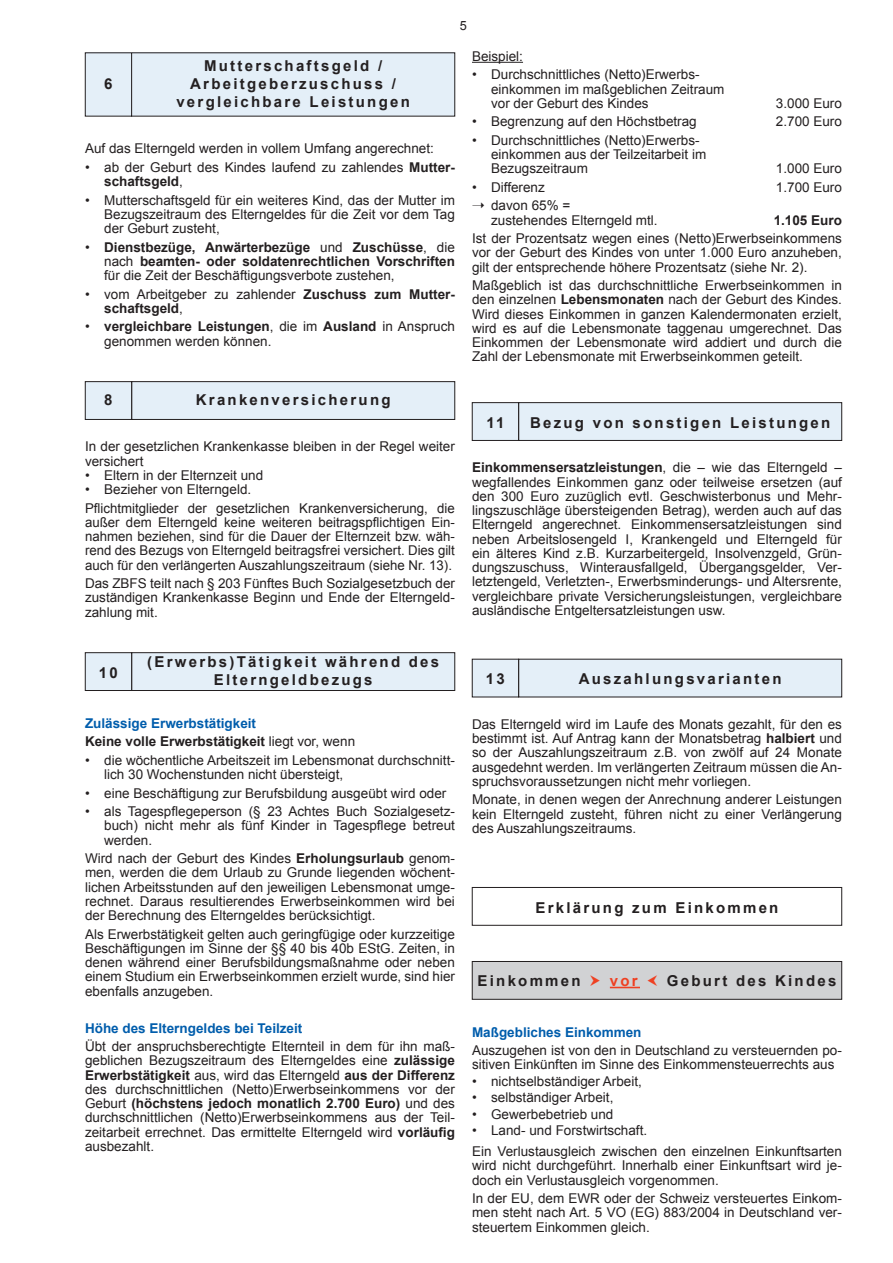
<style>
.page{position:relative;width:893px;height:1263px;background:#fff}
.page>*{position:absolute;margin:0;border:0;box-sizing:border-box;transform-origin:0 0}
.t1{font:700 15px/18px "Arial";letter-spacing:.15em;color:#231f20;text-align:center}
.t2{font:700 15px "Arial";color:#ef4022}
.t3{font:13.5px/14.2px "Arial";color:#231f20;text-align:justify}
.t4{font:700 13.5px/14.2px "Arial";color:#231f20;text-align:justify}
.t5{font:700 13.5px "Arial";color:#015dac}
.t6{font:12.75px "Arial";color:#231f20}
.s1{font-weight:700}
.s2{font-weight:400}
</style>
<div class="page">
<div style="left:132px;top:53px;width:323px;height:63px;background:#e4eff8"></div>
<div style="left:85px;top:53px;width:47px;height:63px;background:#e4eff8"></div>
<div style="left:85px;top:53px;width:47px;height:63px;border:1px solid #231f20"></div>
<div style="left:132px;top:382px;width:323px;height:37px;background:#e4eff8"></div>
<div style="left:131px;top:381px;width:324px;height:39px;border:1px solid #231f20"></div>
<div style="left:85px;top:382px;width:47px;height:37px;background:#e4eff8"></div>
<div style="left:85px;top:381px;width:47px;height:39px;border:1px solid #231f20"></div>
<div style="left:132px;top:653px;width:323px;height:37px;background:#e4eff8"></div>
<div style="left:131px;top:652px;width:324px;height:39px;border:1px solid #231f20"></div>
<div style="left:85px;top:653px;width:47px;height:37px;background:#e4eff8"></div>
<div style="left:85px;top:652px;width:47px;height:39px;border:1px solid #231f20"></div>
<hr style="left:472px;top:62px;width:51px;height:1px;background:#231f20">
<div style="left:519px;top:403px;width:323px;height:37px;background:#e4eff8"></div>
<div style="left:518px;top:402px;width:324px;height:39px;border:1px solid #231f20"></div>
<div style="left:472px;top:403px;width:47px;height:37px;background:#e4eff8"></div>
<div style="left:472px;top:402px;width:47px;height:39px;border:1px solid #231f20"></div>
<div style="left:519px;top:659px;width:323px;height:38px;background:#e4eff8"></div>
<div style="left:472px;top:659px;width:47px;height:38px;background:#e4eff8"></div>
<div style="left:472px;top:659px;width:47px;height:38px;border:1px solid #231f20"></div>
<div style="left:472px;top:887px;width:370px;height:38px;border:1px solid #231f20"></div>
<div style="left:472px;top:961px;width:370px;height:38px;background:#d1d2d4"></div>
<hr style="left:610px;top:987px;width:30px;height:1px;background:#ef4022">
<div style="left:472px;top:961px;width:370px;height:38px;border:1px solid #231f20"></div>
<p class="t1" style="left:104px;top:76px;width:10px">6</p>
<p class="t1" style="left:176px;top:58px;width:235px">Mutterschaftsgeld /<br>Arbeitgeberzuschuss / vergleichbare Leistungen</p>
<p class="t6" style="left:460px;top:18px;width:9px">5</p>
<p class="t3" style="left:472px;top:49px;width:53px">Beispiel:</p>
<p class="t3" style="left:491px;top:68px;width:235px;text-align:left;text-indent:-19px">• Durchschnittliches (Netto)Erwerbs&shy;einkommen im maßgeblichen Zeitraum vor der Geburt des Kindes</p>
<p class="t3" style="left:776px;top:96px;width:68px">3.000 Euro</p>
<p class="t3" style="left:85px;top:142px;width:350px">Auf das Elterngeld werden in vollem Umfang angerechnet:</p>
<p class="t3" style="left:104px;top:160px;width:352px;text-indent:-19px">• ab der Geburt des Kindes laufend zu zahlendes <span class="s1">Mutter&shy;schaftsgeld</span>,</p>
<p class="t3" style="left:104px;top:193px;width:352px;text-indent:-19px">• Mutterschaftsgeld für ein weiteres Kind, das der Mutter im Bezugszeitraum des Elterngeldes für die Zeit vor dem Tag der Geburt zusteht,</p>
<p class="t4" style="left:104px;top:240px;width:352px;text-indent:-19px"><span class="s2">•</span> Dienstbezüge, Anwärterbezüge <span class="s2">und</span> Zuschüsse<span class="s2">, die nach</span> beamten- oder soldatenrechtlichen Vorschriften <span class="s2">für die Zeit der Beschäftigungsverbote zustehen,</span></p>
<p class="t4" style="left:104px;top:287px;width:352px;text-indent:-19px"><span class="s2">• vom Arbeitgeber zu zahlender</span> Zuschuss zum Mutter&shy;schaftsgeld<span class="s2">,</span></p>
<p class="t3" style="left:104px;top:320px;width:352px;text-indent:-19px">• <span class="s1">vergleichbare Leistungen</span>, die im <span class="s1">Ausland</span> in Anspruch genommen werden können.</p>
<p class="t1" style="left:104px;top:392px;width:10px">8</p>
<p class="t1" style="left:196px;top:392px;width:196px">Krankenversicherung</p>
<p class="t3" style="left:85px;top:440px;width:371px">In der gesetzlichen Krankenkasse bleiben in der Regel weiter versichert</p>
<p class="t3" style="left:85px;top:468px;width:180px">• Eltern in der Elternzeit und</p>
<p class="t3" style="left:85px;top:482px;width:168px">• Bezieher von Elterngeld.</p>
<p class="t3" style="left:85px;top:501px;width:371px">Pflichtmitglieder der gesetzlichen Krankenversicherung, die außer dem Elterngeld keine weiteren beitragspflichtigen Ein&shy;nahmen beziehen, sind für die Dauer der Elternzeit bzw. wäh&shy;rend des Bezugs von Elterngeld beitragsfrei versichert. Dies gilt auch für den verlängerten Auszahlungszeitraum (siehe Nr. 13).</p>
<p class="t3" style="left:85px;top:576px;width:371px">Das ZBFS teilt nach § 203 Fünftes Buch Sozialgesetzbuch der zuständigen Krankenkasse Beginn und Ende der Elterngeld&shy;zahlung mit.</p>
<p class="t1" style="left:147px;top:654px;width:293px">(Erwerbs)Tätigkeit während des<br>Elterngeldbezugs</p>
<p class="t1" style="left:99px;top:664px;width:20px">10</p>
<p class="t5" style="left:85px;top:714px;width:173px">Zulässige Erwerbstätigkeit</p>
<p class="t4" style="left:85px;top:735px;width:272px">Keine volle Erwerbstätigkeit <span class="s2">liegt vor, wenn</span></p>
<p class="t3" style="left:104px;top:753px;width:352px;text-indent:-19px">• die wöchentliche Arbeitszeit im Lebensmonat durchschnitt&shy;lich 30 Wochenstunden nicht übersteigt,</p>
<p class="t3" style="left:85px;top:786px;width:363px">• eine Beschäftigung zur Berufsbildung ausgeübt wird oder</p>
<p class="t3" style="left:104px;top:804px;width:352px;text-indent:-19px">• als Tagespflegeperson (§ 23 Achtes Buch Sozialgesetz&shy;buch) nicht mehr als fünf Kinder in Tagespflege betreut werden.</p>
<p class="t3" style="left:85px;top:851px;width:371px">Wird nach der Geburt des Kindes <span class="s1">Erholungsurlaub</span> genom&shy;men, werden die dem Urlaub zu Grunde liegenden wöchent&shy;lichen Arbeitsstunden auf den jeweiligen Lebensmonat umge&shy;rechnet. Daraus resultierendes Erwerbseinkommen wird bei der Berechnung des Elterngeldes berücksichtigt.</p>
<p class="t3" style="left:85px;top:927px;width:371px">Als Erwerbstätigkeit gelten auch geringfügige oder kurzzeitige Beschäftigungen im Sinne der §§ 40 bis 40b EStG. Zeiten, in denen während einer Berufsbildungsmaßnahme oder neben einem Studium ein Erwerbseinkommen erzielt wurde, sind hier ebenfalls anzugeben.</p>
<p class="t5" style="left:85px;top:1019px;width:219px">Höhe des Elterngeldes bei Teilzeit</p>
<p class="t3" style="left:85px;top:1039px;width:371px">Übt der anspruchsberechtigte Elternteil in dem für ihn maß&shy;geblichen Bezugszeitraum des Elterngeldes eine <span class="s1">zulässige Erwerbstätigkeit</span> aus, wird das Elterngeld <span class="s1">aus der Differenz </span>des durchschnittlichen (Netto)Erwerbseinkommens vor der Geburt <span class="s1">(höchstens jedoch monatlich 2.700 Euro)</span> und des durchschnittlichen (Netto)Erwerbseinkommens aus der Teil&shy;zeitarbeit errechnet. Das ermittelte Elterngeld wird <span class="s1">vorläufig </span>ausbezahlt.</p>
<p class="t3" style="left:472px;top:115px;width:226px">• Begrenzung auf den Höchstbetrag</p>
<p class="t3" style="left:776px;top:115px;width:68px">2.700 Euro</p>
<p class="t3" style="left:491px;top:133px;width:217px;text-align:left;text-indent:-19px">• Durchschnittliches (Netto)Erwerbs&shy;einkommen aus der Teilzeitarbeit im<br>Bezugszeitraum</p>
<p class="t3" style="left:776px;top:162px;width:68px">1.000 Euro</p>
<p class="t3" style="left:472px;top:180px;width:74px">• Differenz</p>
<p class="t3" style="left:776px;top:180px;width:68px">1.700 Euro</p>
<p class="t3" style="left:491px;top:199px;width:168px;text-indent:-19px">➝ davon 65% =<br>zustehendes Elterngeld mtl.</p>
<p class="t4" style="left:774px;top:213px;width:70px">1.105 Euro</p>
<p class="t3" style="left:472px;top:231px;width:371px">Ist der Prozentsatz wegen eines (Netto)Erwerbseinkommens vor der Geburt des Kindes von unter 1.000 Euro anzuheben, gilt der entsprechende höhere Prozentsatz (siehe Nr. 2).</p>
<p class="t3" style="left:472px;top:278px;width:371px">Maßgeblich ist das durchschnittliche Erwerbseinkommen in den einzelnen <span class="s1">Lebensmonaten</span> nach der Geburt des Kindes.<br>Wird dieses Einkommen in ganzen Kalendermonaten erzielt, wird es auf die Lebensmonate taggenau umgerechnet. Das Einkommen der Lebensmonate wird addiert und durch die Zahl der Lebensmonate mit Erwerbseinkommen geteilt.</p>
<p class="t1" style="left:486px;top:414px;width:20px">11</p>
<p class="t1" style="left:530px;top:414px;width:302px">Bezug von sonstigen Leistungen</p>
<p class="t3" style="left:472px;top:461px;width:371px"><span class="s1">Einkommensersatzleistungen</span>, die – wie das Elterngeld – wegfallendes Einkommen ganz oder teilweise ersetzen (auf den 300 Euro zuzüglich evtl. Geschwisterbonus und Mehr&shy;lingszuschläge übersteigenden Betrag), werden auch auf das Elterngeld angerechnet. Einkommensersatzleistungen sind neben Arbeitslosengeld I, Krankengeld und Elterngeld für ein älteres Kind z.B. Kurzarbeitergeld, Insolvenzgeld, Grün&shy;dungszuschuss, Winterausfallgeld, Übergangsgelder, Ver&shy;letztengeld, Verletzten-, Erwerbsminderungs- und Altersrente, vergleichbare private Versicherungsleistungen, vergleichbare ausländische Entgeltersatzleistungen usw.</p>
<p class="t1" style="left:486px;top:671px;width:20px">13</p>
<p class="t1" style="left:579px;top:671px;width:204px">Auszahlungsvarianten</p>
<p class="t3" style="left:472px;top:717px;width:371px">Das Elterngeld wird im Laufe des Monats gezahlt, für den es bestimmt ist. Auf Antrag kann der Monatsbetrag <span class="s1">halbiert</span> und so der Auszahlungszeitraum z.B. von zwölf auf 24 Monate ausgedehnt werden. Im verlängerten Zeitraum müssen die An&shy;spruchsvoraussetzungen nicht mehr vorliegen.</p>
<p class="t3" style="left:472px;top:793px;width:371px">Monate, in denen wegen der Anrechnung anderer Leistungen kein Elterngeld zusteht, führen nicht zu einer Verlängerung des Auszahlungszeitraums.</p>
<p class="t1" style="left:535px;top:899px;width:244px">Erklärung zum Einkommen</p>
<p class="t1" style="left:478px;top:972px;width:105px">Einkommen</p>
<p class="t2" style="left:610px;top:971px;width:29px">vor</p>
<p class="t1" style="left:667px;top:972px;width:171px">Geburt des Kindes</p>
<p class="t5" style="left:472px;top:1023px;width:171px">Maßgebliches Einkommen</p>
<p class="t3" style="left:472px;top:1043px;width:371px">Auszugehen ist von den in Deutschland zu versteuernden po&shy;sitiven Einkünften im Sinne des Einkommensteuerrechts aus</p>
<p class="t3" style="left:472px;top:1074px;width:171px">• nichtselbständiger Arbeit,</p>
<p class="t3" style="left:472px;top:1090px;width:143px">• selbständiger Arbeit,</p>
<p class="t3" style="left:472px;top:1107px;width:143px">• Gewerbebetrieb und</p>
<p class="t3" style="left:472px;top:1123px;width:177px">• Land- und Forstwirtschaft.</p>
<p class="t3" style="left:472px;top:1144px;width:371px">Ein Verlustausgleich zwischen den einzelnen Einkunftsarten wird nicht durchgeführt. Innerhalb einer Einkunftsart wird je&shy;doch ein Verlustausgleich vorgenommen.</p>
<p class="t3" style="left:472px;top:1191px;width:371px">In der EU, dem EWR oder der Schweiz versteuertes Einkom&shy;men steht nach Art. 5 VO (EG) 883/2004 in Deutschland ver&shy;steuertem Einkommen gleich.</p>
</div>
